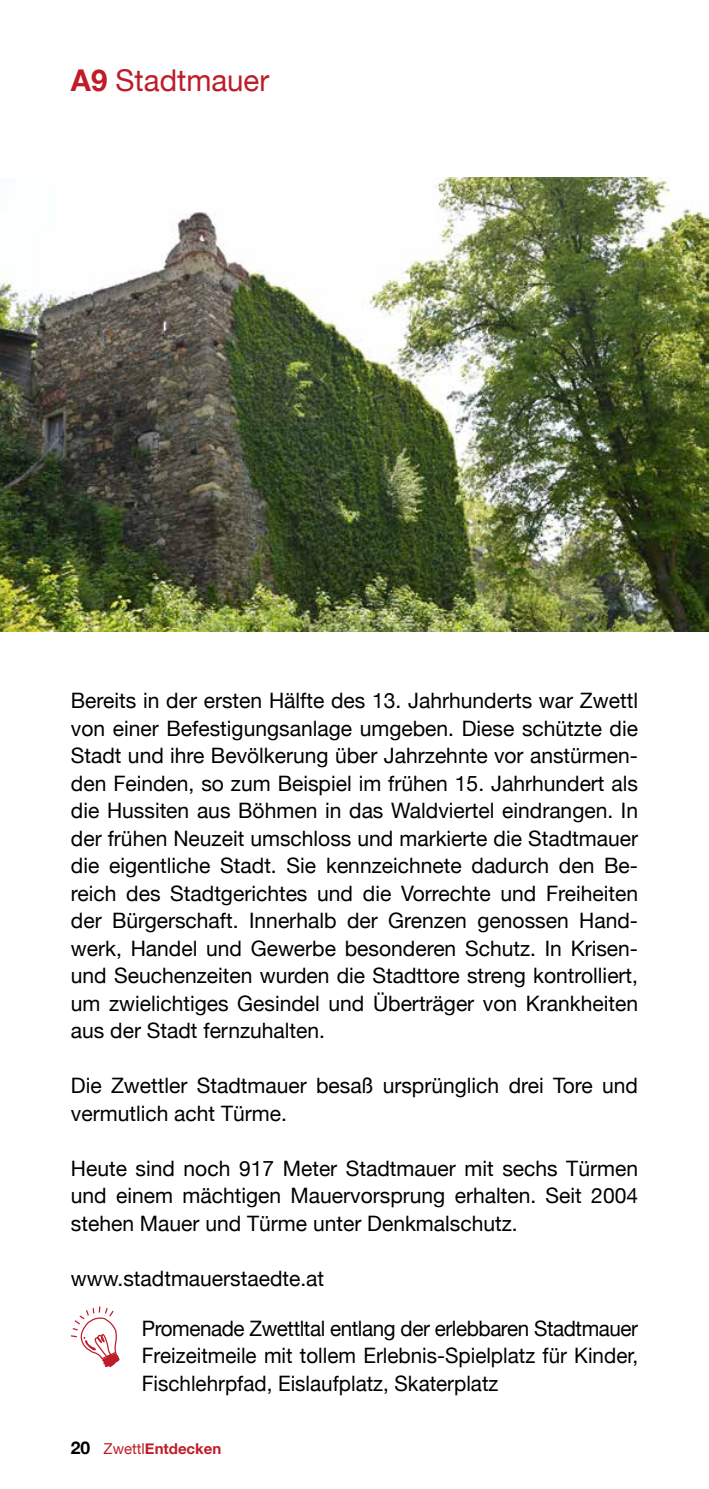
<style>
.page{position:relative;width:709px;height:1489px;background:#fff}
.page>*{position:absolute;margin:0;border:0;box-sizing:border-box;transform-origin:0 0}
.t1{font:30px "Helvetica Neue";color:#be1d28}
.t2{font:21.25px/27.5px "Helvetica Neue";color:#000;text-align:justify}
.t3{font:700 15px "Helvetica Neue";color:#be1d28}
.s1{font-weight:700}
.s2{font-size:17.5px;color:#000}
.s3{font-weight:400}
</style>
<div class="page">
<img style="left:0;top:177px;width:709px;height:454px">
<svg style="left:71px;top:1306px;width:49px;height:62px"></svg>
<h1 class="t1" style="left:71px;top:59px;width:200px"><span class="s1">A9</span> Stadtmauer</h1>
<p class="t2" style="left:71px;top:688px;width:568px">Bereits in der ersten Hälfte des 13. Jahrhunderts war Zwettl von einer Befestigungsanlage umgeben. Diese schützte die Stadt und ihre Bevölkerung über Jahrzehnte vor anstürmen&shy;den Feinden, so zum Beispiel im frühen 15. Jahrhundert als die Hussiten aus Böhmen in das Waldviertel eindrangen. In der frühen Neuzeit umschloss und markierte die Stadtmauer die eigentliche Stadt. Sie kennzeichnete dadurch den Be&shy;reich des Stadtgerichtes und die Vorrechte und Freiheiten der Bürgerschaft. Innerhalb der Grenzen genossen Hand&shy;werk, Handel und Gewerbe besonderen Schutz. In Krisen&shy;und Seuchenzeiten wurden die Stadttore streng kontrolliert, um zwielichtiges Gesindel und Überträger von Krankheiten aus der Stadt fernzuhalten.</p>
<p class="t2" style="left:71px;top:1073px;width:568px">Die Zwettler Stadtmauer besaß ursprünglich drei Tore und vermutlich acht Türme.</p>
<p class="t2" style="left:71px;top:1155px;width:568px">Heute sind noch 917 Meter Stadtmauer mit sechs Türmen und einem mächtigen Mauervorsprung erhalten. Seit 2004 stehen Mauer und Türme unter Denkmalschutz.</p>
<p class="t2" style="left:71px;top:1265px;width:255px">www.stadtmauerstaedte.at</p>
<p class="t2" style="left:142px;top:1315px;width:498px">Promenade Zwettltal entlang der erlebbaren Stadtmauer Freizeitmeile mit tollem Erlebnis-Spielplatz für Kinder, Fischlehrpfad, Eislaufplatz, Skaterplatz</p>
<p class="t3" style="left:71px;top:1436px;width:152px"><span class="s2">20</span> <span class="s3">Zwettl</span>Entdecken</p>
</div>
